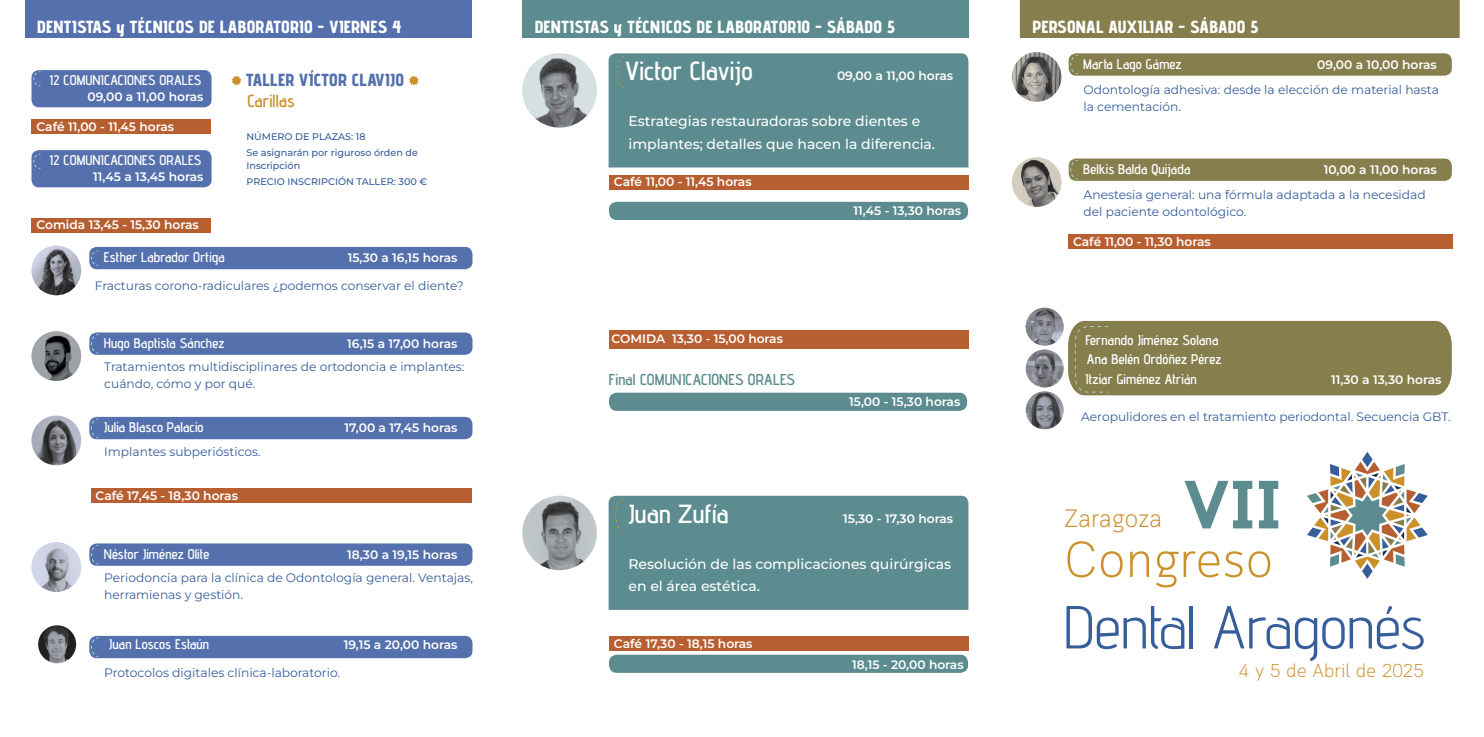
<style>
.page{position:relative;width:1484px;height:737px;background:#fff}
.page>*{position:absolute;margin:0;border:0;box-sizing:border-box;transform-origin:0 0}
.t1{font:700 67.99px "Cloud";color:#5c8c8f}
.t2{font:60.55px "Advent Pro";letter-spacing:.01em;color:#365e9b}
.t3{font:300 50.23px "Cloud";color:#cc902b}
.t4{font:600 26.25px "Advent Pro";letter-spacing:.01em;color:#fff}
.t5{font:300 25.11px "Cloud";letter-spacing:-.02em;color:#cc902b}
.t6{font:300 18.64px "Cloud";color:#cc902b}
.t7{font:800 17.5px "Advent Pro";letter-spacing:.005em;color:#fff}
.t8{font:800 17.5px "Advent Pro";letter-spacing:.01em;color:#5470ad}
.t9{font:600 17.5px "Advent Pro";letter-spacing:.01em;color:#cc902b}
.t10{font:600 15.75px "Advent Pro";letter-spacing:.005em;color:#5c8c8f}
.t11{font:600 14px/18.6px "Advent Pro";letter-spacing:.01em;color:#fff}
.t12{font:500 14px/22.8px "Montserrat";color:#fff}
.t13{font:12.25px/16.6px "Montserrat";color:#365e9b}
.t14{font:600 12.25px "Montserrat";color:#fff}
.t15{font:500 9.62px/15.6px "Montserrat";color:#365e9b}
</style>
<div class="page">
<img style="left:522px;top:54px;width:75px;height:73px">
<div style="left:608px;top:53px;width:360px;height:114px;background:#5c8c8f"></div>
<div style="left:522px;top:0;width:446px;height:37px;background:#5c8c8f"></div>
<div style="left:1019px;top:0;width:440px;height:38px;background:#877e4d"></div>
<div style="left:25px;top:0;width:446px;height:37px;background:#5470ad"></div>
<img style="left:38px;top:625px;width:38px;height:38px;border-radius:19px">
<img style="left:32px;top:542px;width:49px;height:50px;border-radius:25px">
<div style="left:89px;top:543px;width:383px;height:23px;background:#5470ad;border-radius:7px"></div>
<svg style="left:91px;top:545px;width:8px;height:19px"></svg>
<div style="left:89px;top:636px;width:383px;height:22px;background:#5470ad;border-radius:7px"></div>
<svg style="left:91px;top:637px;width:8px;height:20px"></svg>
<img style="left:32px;top:415px;width:49px;height:50px;border-radius:25px">
<div style="left:89px;top:417px;width:383px;height:22px;background:#5470ad;border-radius:7px"></div>
<svg style="left:91px;top:418px;width:8px;height:20px"></svg>
<img style="left:32px;top:331px;width:49px;height:50px;border-radius:25px">
<div style="left:89px;top:332px;width:383px;height:23px;background:#5470ad;border-radius:7px"></div>
<svg style="left:91px;top:334px;width:8px;height:19px"></svg>
<img style="left:32px;top:246px;width:49px;height:49px;border-radius:25px">
<div style="left:89px;top:247px;width:383px;height:22px;background:#5470ad;border-radius:7px"></div>
<svg style="left:91px;top:250px;width:8px;height:16px"></svg>
<div style="left:32px;top:70px;width:179px;height:37px;background:#5470ad;border-radius:7px"></div>
<svg style="left:33px;top:71px;width:8px;height:16px"></svg>
<div style="left:32px;top:150px;width:179px;height:37px;background:#5470ad;border-radius:7px"></div>
<svg style="left:33px;top:153px;width:8px;height:16px"></svg>
<svg style="left:231px;top:75px;width:10px;height:11px"></svg>
<svg style="left:409px;top:75px;width:10px;height:11px"></svg>
<div style="left:609px;top:202px;width:359px;height:18px;background:#5c8c8f;border-radius:8px"></div>
<div style="left:609px;top:175px;width:359px;height:14px;background:#b85f31"></div>
<img style="left:522px;top:496px;width:75px;height:74px;border-radius:37px">
<div style="left:608px;top:496px;width:360px;height:114px;background:#5c8c8f"></div>
<div style="left:609px;top:654px;width:359px;height:19px;background:#5c8c8f;border-radius:8px"></div>
<div style="left:609px;top:393px;width:358px;height:18px;background:#5c8c8f;border-radius:8px"></div>
<div style="left:609px;top:330px;width:359px;height:18px;background:#b85f31"></div>
<img style="left:1011px;top:52px;width:50px;height:50px;border-radius:25px">
<div style="left:1068px;top:53px;width:383px;height:23px;background:#877e4d;border-radius:7px"></div>
<svg style="left:1070px;top:55px;width:8px;height:19px"></svg>
<img style="left:1011px;top:157px;width:50px;height:50px;border-radius:25px">
<div style="left:1068px;top:158px;width:383px;height:23px;background:#877e4d;border-radius:7px"></div>
<svg style="left:1070px;top:160px;width:8px;height:20px"></svg>
<div style="left:1068px;top:321px;width:383px;height:74px;background:#877e4d"></div>
<img style="left:1025px;top:308px;width:38px;height:37px;border-radius:19px">
<img style="left:1025px;top:349px;width:38px;height:38px;border-radius:19px">
<img style="left:1025px;top:391px;width:38px;height:38px;border-radius:19px">
<svg style="left:1307px;top:452px;width:121px;height:127px"></svg>
<div style="left:32px;top:119px;width:179px;height:15px;background:#b85f31"></div>
<div style="left:32px;top:218px;width:179px;height:15px;background:#b85f31"></div>
<div style="left:91px;top:488px;width:380px;height:15px;background:#b85f31"></div>
<div style="left:1068px;top:234px;width:384px;height:15px;background:#b85f31"></div>
<div style="left:609px;top:636px;width:359px;height:15px;background:#b85f31"></div>
<h3 class="t7" style="left:37px;top:16px;width:366px">DENTISTAS y TÉCNICOS DE LABORATORIO - VIERNES 4</h3>
<h3 class="t7" style="left:535px;top:16px;width:362px">DENTISTAS y TÉCNICOS DE LABORATORIO - SÁBADO 5</h3>
<h3 class="t7" style="left:1032px;top:16px;width:227px">PERSONAL AUXILIAR - SÁBADO 5</h3>
<p class="t11" style="left:50px;top:71px;width:153px">12 COMUNICACIONES ORALES</p>
<p class="t14" style="left:87px;top:88px;width:118px">09,00 a 11,00 horas</p>
<p class="t14" style="left:36px;top:118px;width:139px">Café 11,00 - 11,45 horas</p>
<p class="t11" style="left:50px;top:151px;width:153px">12 COMUNICACIONES ORALES</p>
<p class="t14" style="left:93px;top:168px;width:112px">11,45 a 13,45 horas</p>
<p class="t14" style="left:36px;top:217px;width:164px">Comida 13,45 - 15,30 horas</p>
<h3 class="t8" style="left:246px;top:69px;width:159px">TALLER VÍCTOR CLAVIJO</h3>
<h3 class="t9" style="left:247px;top:90px;width:49px">Carillas</h3>
<p class="t15" style="left:246px;top:129px;width:173px">NÚMERO DE PLAZAS: 18<br>Se asignarán por riguroso órden de</p>
<p class="t15" style="left:246px;top:158px;width:182px">Inscripción<br>PRECIO INSCRIPCIÓN TALLER: 300 €</p>
<p class="t11" style="left:104px;top:248px;width:122px">Esther Labrador Ortiga</p>
<p class="t14" style="left:348px;top:249px;width:111px">15,30 a 16,15 horas</p>
<p class="t13" style="left:95px;top:277px;width:370px">Fracturas corono-radiculares ¿podemos conservar el diente?</p>
<p class="t11" style="left:104px;top:333px;width:122px">Hugo Baptista Sánchez</p>
<p class="t14" style="left:347px;top:335px;width:112px">16,15 a 17,00 horas</p>
<p class="t13" style="left:104px;top:358px;width:362px">Tratamientos multidisciplinares de ortodoncia e implantes: cuándo, cómo y por qué.</p>
<p class="t11" style="left:104px;top:418px;width:101px">Julia Blasco Palacio</p>
<p class="t14" style="left:344px;top:419px;width:114px">17,00 a 17,45 horas</p>
<p class="t13" style="left:104px;top:443px;width:158px">Implantes subperiósticos.</p>
<p class="t14" style="left:95px;top:487px;width:144px">Café 17,45 - 18,30 horas</p>
<p class="t11" style="left:104px;top:544px;width:107px">Néstor Jiménez Olite</p>
<p class="t14" style="left:347px;top:546px;width:112px">18,30 a 19,15 horas</p>
<p class="t13" style="left:104px;top:569px;width:370px">Periodoncia para la clínica de Odontología general. Ventajas, herramienas y gestión.</p>
<p class="t11" style="left:109px;top:635px;width:102px">Juan Loscos Estaún</p>
<p class="t14" style="left:344px;top:636px;width:115px">19,15 a 20,00 horas</p>
<p class="t13" style="left:104px;top:664px;width:237px">Protocolos digitales clínica-laboratorio.</p>
<h3 class="t4" style="left:625px;top:55px;width:129px">Victor Clavijo</h3>
<p class="t14" style="left:837px;top:68px;width:118px">09,00 a 11,00 horas</p>
<p class="t12" style="left:628px;top:109px;width:308px">Estrategias restauradoras sobre dientes e implantes; detalles que hacen la diferencia.</p>
<p class="t14" style="left:614px;top:174px;width:139px">Café 11,00 - 11,45 horas</p>
<p class="t14" style="left:611px;top:331px;width:173px">COMIDA 13,30 - 15,00 horas</p>
<p class="t10" style="left:609px;top:370px;width:188px">Final COMUNICACIONES ORALES</p>
<p class="t14" style="left:853px;top:202px;width:109px">11,45 - 13,30 horas</p>
<p class="t14" style="left:849px;top:393px;width:112px">15,00 - 15,30 horas</p>
<h3 class="t4" style="left:628px;top:497px;width:102px">Juan Zufía</h3>
<p class="t14" style="left:843px;top:510px;width:111px">15,30 - 17,30 horas</p>
<p class="t12" style="left:628px;top:552px;width:324px">Resolución de las complicaciones quirúrgicas en el área estética.</p>
<p class="t14" style="left:614px;top:635px;width:140px">Café 17,30 - 18,15 horas</p>
<p class="t14" style="left:852px;top:656px;width:113px">18,15 - 20,00 horas</p>
<p class="t11" style="left:1083px;top:54px;width:100px">Marta Lago Gámez</p>
<p class="t14" style="left:1317px;top:56px;width:121px">09,00 a 10,00 horas</p>
<p class="t13" style="left:1083px;top:81px;width:357px">Odontología adhesiva: desde la elección de material hasta la cementación.</p>
<p class="t11" style="left:1083px;top:159px;width:109px">Belkis Balda Quijada</p>
<p class="t14" style="left:1323px;top:161px;width:115px">10,00 a 11,00 horas</p>
<p class="t13" style="left:1083px;top:186px;width:344px">Anestesia general: una fórmula adaptada a la necesidad del paciente odontológico.</p>
<p class="t14" style="left:1072px;top:234px;width:139px">Café 11,00 - 11,30 horas</p>
<p class="t11" style="left:1085px;top:331px;width:137px">Fernando Jiménez Solana<br>Ana Belén Ordóñez Pérez</p>
<p class="t11" style="left:1085px;top:370px;width:113px">Itziar Giménez Atrián</p>
<p class="t14" style="left:1330px;top:372px;width:112px">11,30 a 13,30 horas</p>
<p class="t13" style="left:1081px;top:408px;width:371px">Aeropulidores en el tratamiento periodontal. Secuencia GBT.</p>
<h3 class="t5" style="left:1063px;top:504px;width:99px">Zaragoza</h3>
<h1 class="t1" style="left:1183px;top:463px;width:100px">VII</h1>
<h3 class="t3" style="left:1063px;top:530px;width:211px">Congreso</h3>
<h2 class="t2" style="left:1063px;top:590px;width:363px">Dental Aragonés</h2>
<h3 class="t6" style="left:1238px;top:659px;width:186px">4 y 5 de Abril de 2025</h3>
</div>
